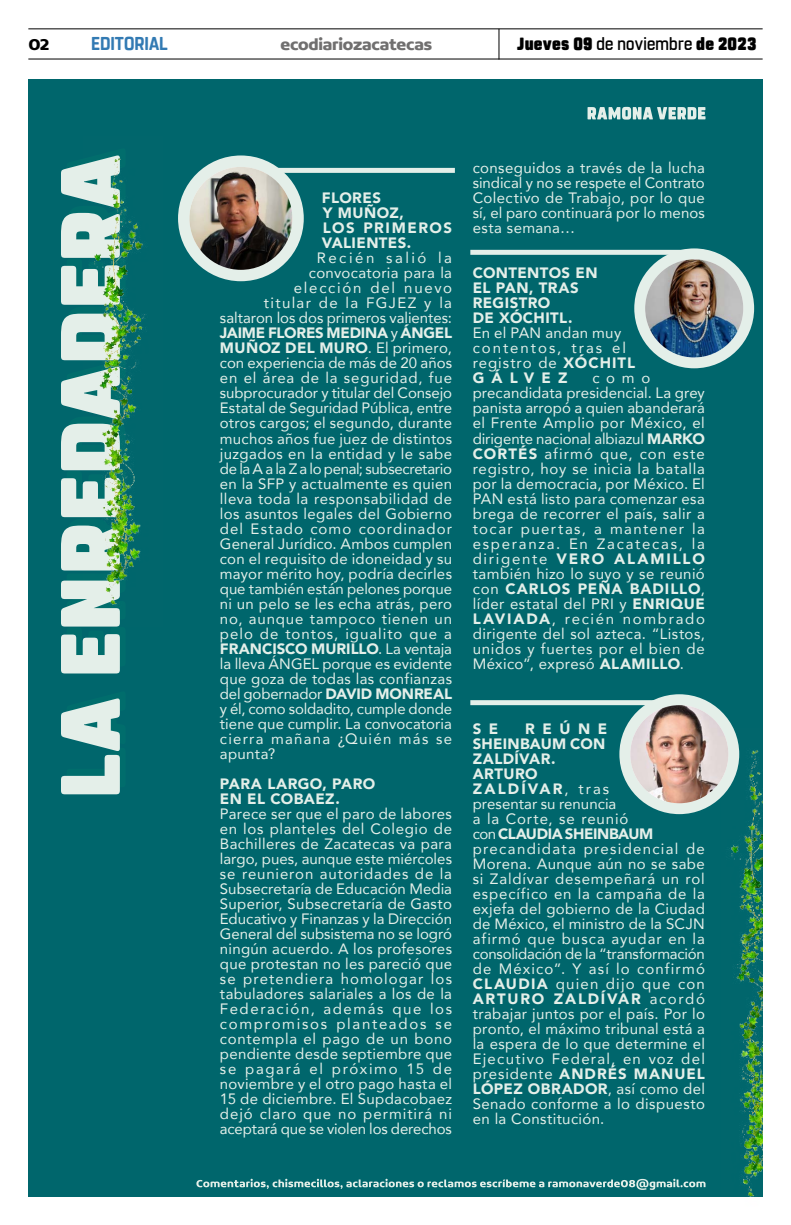
<style>
.page{position:relative;width:791px;height:1225px;background:#fff}
.page>*{position:absolute;margin:0;border:0;box-sizing:border-box;transform-origin:0 0}
.t1{font:700 18.6px "Rohn Rounded";color:#327ab3;scale:.91 1}
.t2{font:900 17.6px "Rohn Rounded";letter-spacing:.015em;color:#000;scale:.91 1}
.t3{font:700 16.9px "Concord";letter-spacing:-.01em;color:#706f6f}
.t4{font:700 16.9px "Concord";color:#000}
.t5{font:15px/15px "Avenir";letter-spacing:.025em;color:#e4efe9;text-align:justify}
.t6{font:900 15px/15px "Avenir";letter-spacing:.025em;color:#e4efe9}
.t7{font:15px "Avenir";color:#e4efe9}
.t8{font:15px/15px "Avenir";letter-spacing:.065em;color:#e4efe9}
.t9{font:15px "Avenir";letter-spacing:-.005em;color:#e4efe9}
.t10{font:15px "Avenir";letter-spacing:-.01em;color:#e4efe9}
.t11{font:15px "Avenir";letter-spacing:.055em;color:#e4efe9}
.t12{font:15px "Avenir";letter-spacing:-.02em;color:#e4efe9}
.t13{font:900 15px "Avenir";color:#e4efe9}
.t14{font:15px "Avenir";letter-spacing:.075em;color:#e4efe9}
.t15{font:900 15px "Avenir";letter-spacing:-.015em;color:#e4efe9}
.t16{font:15px "Avenir";letter-spacing:.08em;color:#e4efe9}
.t17{font:15px "Avenir";letter-spacing:.09em;color:#e4efe9}
.t18{font:15px "Avenir";letter-spacing:.115em;color:#e4efe9}
.t19{font:15px "Avenir";letter-spacing:.17em;color:#e4efe9}
.s1{font-weight:500}
.s2{font-weight:400}
.s3{font-weight:900}
</style>
<div class="page">
<div style="left:28px;top:79px;width:735px;height:1117px;background:#00666c"></div>
<hr style="left:28px;top:28px;width:735px;height:1px;background:#000">
<hr style="left:28px;top:59px;width:735px;height:1px;background:#000">
<hr style="left:498px;top:29px;width:1px;height:31px;background:#000">
<svg style="left:196px;top:1178px;width:509px;height:11px"></svg>
<svg style="left:61px;top:164px;width:59px;height:630px"></svg>
<div style="left:221px;top:168px;width:234px;height:5px;background:#e4efe9"></div>
<div style="left:470px;top:700px;width:234px;height:5px;background:#e4efe9"></div>
<div style="left:470px;top:250px;width:234px;height:5px;background:#e4efe9"></div>
<svg style="left:587px;top:107px;width:118px;height:13px"></svg>
<img style="left:84px;top:155px;width:62px;height:471px">
<img style="left:721px;top:730px;width:41px;height:467px">
<div style="left:178px;top:155px;width:126px;height:126px;background:#e4efe9;border-radius:50%"></div>
<img style="left:189px;top:167px;width:103px;height:103px;border-radius:51px">
<div style="left:619px;top:694px;width:120px;height:120px;background:#e4efe9;border-radius:50%"></div>
<img style="left:630px;top:705px;width:98px;height:98px;border-radius:49px">
<div style="left:634px;top:248px;width:120px;height:120px;background:#e4efe9;border-radius:50%"></div>
<img style="left:645px;top:259px;width:98px;height:98px;border-radius:49px">
<p class="t4" style="left:28px;top:34px;width:23px">02</p>
<p class="t1" style="left:91px;top:32px;width:86px">EDITORIAL</p>
<p class="t3" style="left:280px;top:34px;width:153px">ecodiariozacatecas</p>
<p class="t2" style="left:517px;top:33px;width:264px">Jueves 09 <span class="s1">de noviembre</span> de 2023</p>
<p class="t6" style="left:322px;top:190px;width:132px">FLORES<br>Y MUÑOZ,<br>LOS PRIMEROS<br>VALIENTES.</p>
<p class="t19" style="left:317px;top:246px;width:137px">Recién salió la</p>
<p class="t5" style="left:309px;top:265px;width:145px">convocatoria para la</p>
<p class="t18" style="left:294px;top:276px;width:160px">elección del nuevo</p>
<p class="t17" style="left:264px;top:291px;width:190px">titular de la FGJEZ y la</p>
<p class="t7" style="left:220px;top:306px;width:234px">saltaron los dos primeros valientes:</p>
<p class="t15" style="left:220px;top:320px;width:234px">JAIME FLORES MEDINA <span class="s2">y</span> ÁNGEL</p>
<p class="t6" style="left:220px;top:340px;width:234px">MUÑOZ DEL MURO<span class="s2">. El primero,</span></p>
<p class="t7" style="left:220px;top:351px;width:234px">con experiencia de más de 20 años</p>
<p class="t11" style="left:220px;top:366px;width:234px">en el área de la seguridad, fue</p>
<p class="t9" style="left:220px;top:381px;width:234px">subprocurador y titular del Consejo</p>
<p class="t9" style="left:220px;top:396px;width:234px">Estatal de Seguridad Pública, entre</p>
<p class="t5" style="left:220px;top:415px;width:234px">otros cargos; el segundo, durante</p>
<p class="t5" style="left:220px;top:430px;width:234px">muchos años fue juez de distintos</p>
<p class="t5" style="left:220px;top:445px;width:234px">juzgados en la entidad y le sabe</p>
<p class="t12" style="left:220px;top:456px;width:234px">de la A a la Z a lo penal; subsecretario</p>
<p class="t5" style="left:220px;top:475px;width:234px">en la SFP y actualmente es quien</p>
<p class="t5" style="left:220px;top:490px;width:234px">lleva toda la responsabilidad de</p>
<p class="t5" style="left:220px;top:505px;width:234px">los asuntos legales del Gobierno</p>
<p class="t14" style="left:220px;top:516px;width:234px">del Estado como coordinador</p>
<p class="t5" style="left:220px;top:535px;width:234px">General Jurídico. Ambos cumplen</p>
<p class="t5" style="left:220px;top:550px;width:234px">con el requisito de idoneidad y su</p>
<p class="t5" style="left:220px;top:565px;width:234px">mayor mérito hoy, podría decirles</p>
<p class="t7" style="left:220px;top:576px;width:234px">que también están pelones porque</p>
<p class="t5" style="left:220px;top:595px;width:234px">ni un pelo se les echa atrás, pero</p>
<p class="t11" style="left:220px;top:606px;width:234px">no, aunque tampoco tienen un</p>
<p class="t8" style="left:220px;top:625px;width:234px">pelo de tontos, igualito que a</p>
<p class="t13" style="left:220px;top:635px;width:234px">FRANCISCO MURILLO<span class="s2">. La ventaja</span></p>
<p class="t7" style="left:220px;top:651px;width:234px">la lleva ÁNGEL porque es evidente</p>
<p class="t5" style="left:220px;top:670px;width:234px">que goza de todas las confianzas</p>
<p class="t10" style="left:220px;top:681px;width:234px">del gobernador <span class="s3">DAVID MONREAL</span></p>
<p class="t10" style="left:220px;top:696px;width:234px">y él, como soldadito, cumple donde</p>
<p class="t5" style="left:220px;top:715px;width:234px">tiene que cumplir. La convocatoria</p>
<p class="t16" style="left:220px;top:726px;width:234px">cierra mañana ¿Quién más se</p>
<p class="t5" style="left:220px;top:745px;width:57px">apunta?</p>
<p class="t6" style="left:220px;top:775px;width:157px">PARA LARGO, PARO<br>EN EL COBAEZ.</p>
<p class="t5" style="left:220px;top:805px;width:234px">Parece ser que el paro de labores en los planteles del Colegio de Bachilleres de Zacatecas va para largo, pues, aunque este miércoles se reunieron autoridades de la Subsecretaría de Educación Media Superior, Subsecretaría de Gasto Educativo y Finanzas y la Dirección General del subsistema no se logró ningún acuerdo. A los profesores que protestan no les pareció que se pretendiera homologar los tabuladores salariales a los de la Federación, además que los compromisos planteados se contempla el pago de un bono pendiente desde septiembre que se pagará el próximo 15 de noviembre y el otro pago hasta el 15 de diciembre. El Supdacobaez dejó claro que no permitirá ni aceptará que se violen los derechos</p>
<p class="t5" style="left:473px;top:160px;width:234px">conseguidos a través de la lucha sindical y no se respete el Contrato Colectivo de Trabajo, por lo que sí, el paro continuará por lo menos esta semana…</p>
<p class="t6" style="left:473px;top:265px;width:126px">CONTENTOS EN<br>EL PAN, TRAS<br>REGISTRO<br>DE XÓCHITL.</p>
<p class="t8" style="left:473px;top:325px;width:164px">En el PAN andan muy contentos, tras el registro de <span class="s3">XÓCHITL<br>GÁLVEZ</span></p>
<p class="t5" style="left:473px;top:370px;width:234px;text-align:left;text-indent:120px">como precandidata presidencial. La grey panista arropó a quien abanderará el Frente Amplio por México, el dirigente nacional albiazul <span class="s3">MARKO<br>CORTÉS</span> afirmó que, con este registro, hoy se inicia la batalla por la democracia, por México. El<br>PAN está listo para comenzar esa brega de recorrer el país, salir a tocar puertas, a mantener la esperanza. En Zacatecas, la dirigente <span class="s3">VERO ALAMILLO </span>también hizo lo suyo y se reunió con <span class="s3">CARLOS PEÑA BADILLO</span>, líder estatal del PRI y <span class="s3">ENRIQUE<br>LAVIADA</span>, recién nombrado dirigente del sol azteca. “Listos, unidos y fuertes por el bien de<br>México”, expresó <span class="s3">ALAMILLO</span>.</p>
<p class="t5" style="left:473px;top:720px;width:234px;text-align:left;text-indent:52px"><span class="s3">REÚNE<br>SHEINBAUM CON<br>ZALDÍVAR.<br>ARTURO<br>ZALDÍVAR</span>, tras<br>presentar su renuncia<br>a la Corte, se reunió<br>con <span class="s3">CLAUDIA SHEINBAUM </span>precandidata presidencial de<br>Morena. Aunque aún no se sabe si Zaldívar desempeñará un rol específico en la campaña de la exjefa del gobierno de la Ciudad de México, el ministro de la SCJN afirmó que busca ayudar en la consolidación de la “transformación de México”. Y así lo confirmó<br><span class="s3">CLAUDIA</span> quien dijo que con<br><span class="s3">ARTURO ZALDÍVAR</span> acordó trabajar juntos por el país. Por lo pronto, el máximo tribunal está a la espera de lo que determine el<br>Ejecutivo Federal, en voz del presidente <span class="s3">ANDRÉS MANUEL<br>LÓPEZ OBRADOR</span>, así como del<br>Senado conforme a lo dispuesto en la Constitución.</p>
<p class="t6" style="left:473px;top:720px;width:27px">S E</p>
</div>
